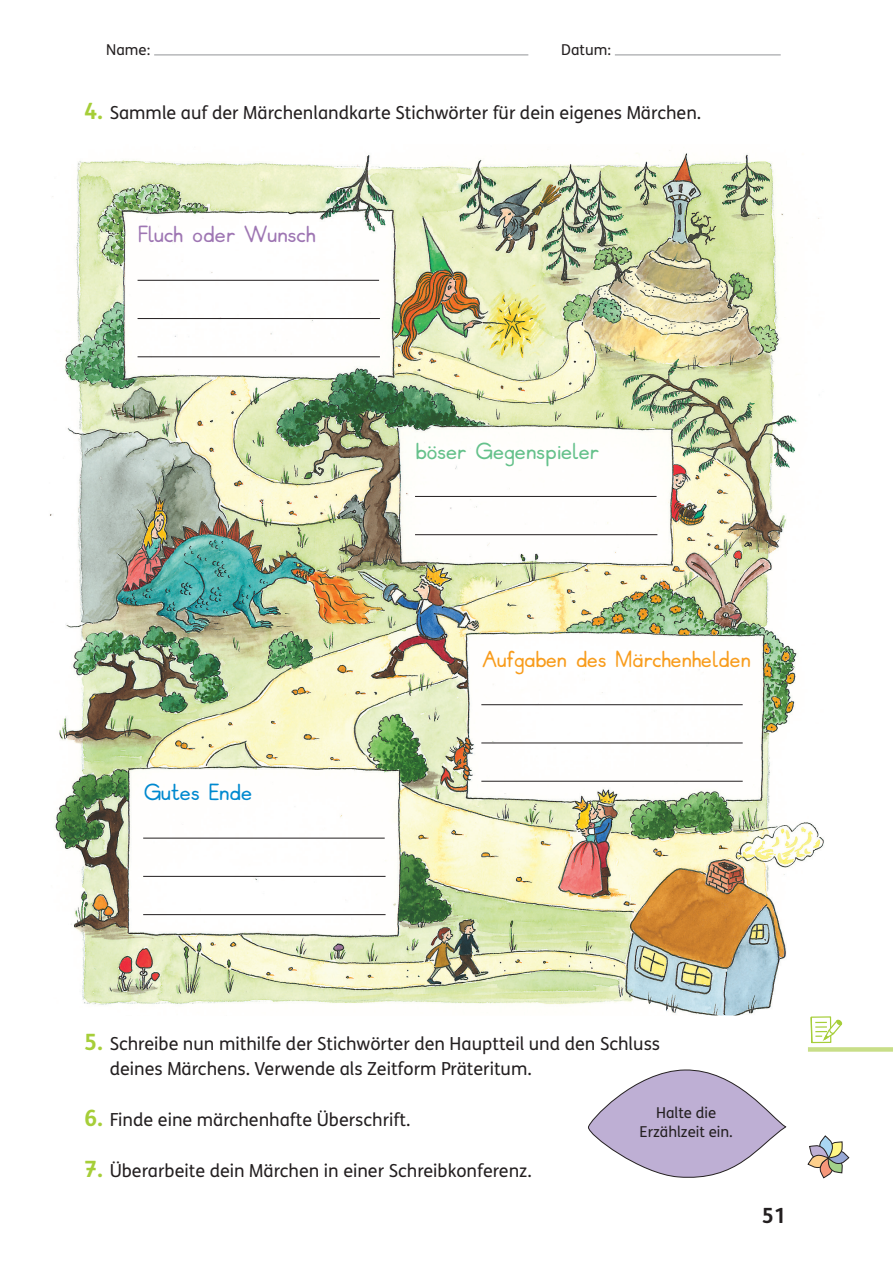
<style>
.page{position:relative;width:893px;height:1263px;background:#fff}
.page>*{position:absolute;margin:0;border:0;box-sizing:border-box;transform-origin:0 0}
.t1{font:25.5px "GS Norm BY06";color:#f89c1c}
.t2{font:25.5px "GS Norm BY06";color:#65c18b}
.t3{font:25.5px "GS Norm BY06";color:#9e76b3}
.t4{font:25.5px "GS Norm BY06";color:#0089cf}
.t5{font:700 21px "FS Klett GSV";color:#231f20}
.t6{font:18px/25.5px "FS Klett GSV";color:#231f20}
.t7{font:15px/19.5px "FS Klett GSV";color:#231f20;text-align:center}
.s1{font-weight:700;font-size:22.5px;color:#a6ce39}
</style>
<div class="page">
<hr style="left:154px;top:55px;width:374px;height:1px;background:#939598">
<hr style="left:615px;top:55px;width:166px;height:1px;background:#939598">
<div style="left:808px;top:1047px;width:85px;height:5px;background:#c8de88"></div>
<svg style="left:810px;top:1016px;width:33px;height:28px"></svg>
<img style="left:50px;top:150px;width:774px;height:865px">
<hr style="left:138px;top:280px;width:241px;height:1px;background:#231f20">
<hr style="left:138px;top:318px;width:242px;height:1px;background:#231f20">
<hr style="left:138px;top:356px;width:242px;height:1px;background:#231f20">
<hr style="left:481px;top:704px;width:262px;height:1px;background:#231f20">
<hr style="left:481px;top:743px;width:262px;height:1px;background:#231f20">
<hr style="left:481px;top:781px;width:262px;height:1px;background:#231f20">
<hr style="left:143px;top:838px;width:242px;height:1px;background:#231f20">
<hr style="left:143px;top:876px;width:243px;height:1px;background:#231f20">
<hr style="left:143px;top:914px;width:243px;height:1px;background:#231f20">
<hr style="left:415px;top:496px;width:242px;height:1px;background:#231f20">
<hr style="left:415px;top:534px;width:242px;height:1px;background:#231f20">
<svg style="left:588px;top:1069px;width:198px;height:109px"></svg>
<svg style="left:808px;top:1136px;width:41px;height:42px"></svg>
<p class="t7" style="left:106px;top:40px;width:46px">Name:</p>
<p class="t7" style="left:561px;top:40px;width:51px">Datum:</p>
<p class="t6" style="left:84px;top:100px;width:619px"><span class="s1">4.</span> Sammle auf der Märchenlandkarte Stichwörter für dein eigenes Märchen.</p>
<h1 class="t3" style="left:138px;top:223px;width:179px">Fluch oder Wunsch</h1>
<h1 class="t4" style="left:143px;top:780px;width:110px">Gutes Ende</h1>
<h1 class="t2" style="left:415px;top:439px;width:185px">böser Gegenspieler</h1>
<h1 class="t1" style="left:481px;top:647px;width:270px">Aufgaben des Märchenhelden</h1>
<p class="t6" style="left:110px;top:1030px;width:552px;text-indent:-26px"><span class="s1">5.</span> Schreibe nun mithilfe der Stichwörter den Hauptteil und den Schluss deines Märchens. Verwende als Zeitform Präteritum.</p>
<p class="t6" style="left:84px;top:1107px;width:328px"><span class="s1">6.</span> Finde eine märchenhafte Überschrift.</p>
<p class="t6" style="left:84px;top:1158px;width:449px"><span class="s1">7.</span> Überarbeite dein Märchen in einer Schreibkonferenz.</p>
<p class="t7" style="left:639px;top:1102px;width:95px">Halte die<br>Erzählzeit ein.</p>
<p class="t5" style="left:762px;top:1200px;width:26px">51</p>
</div>
